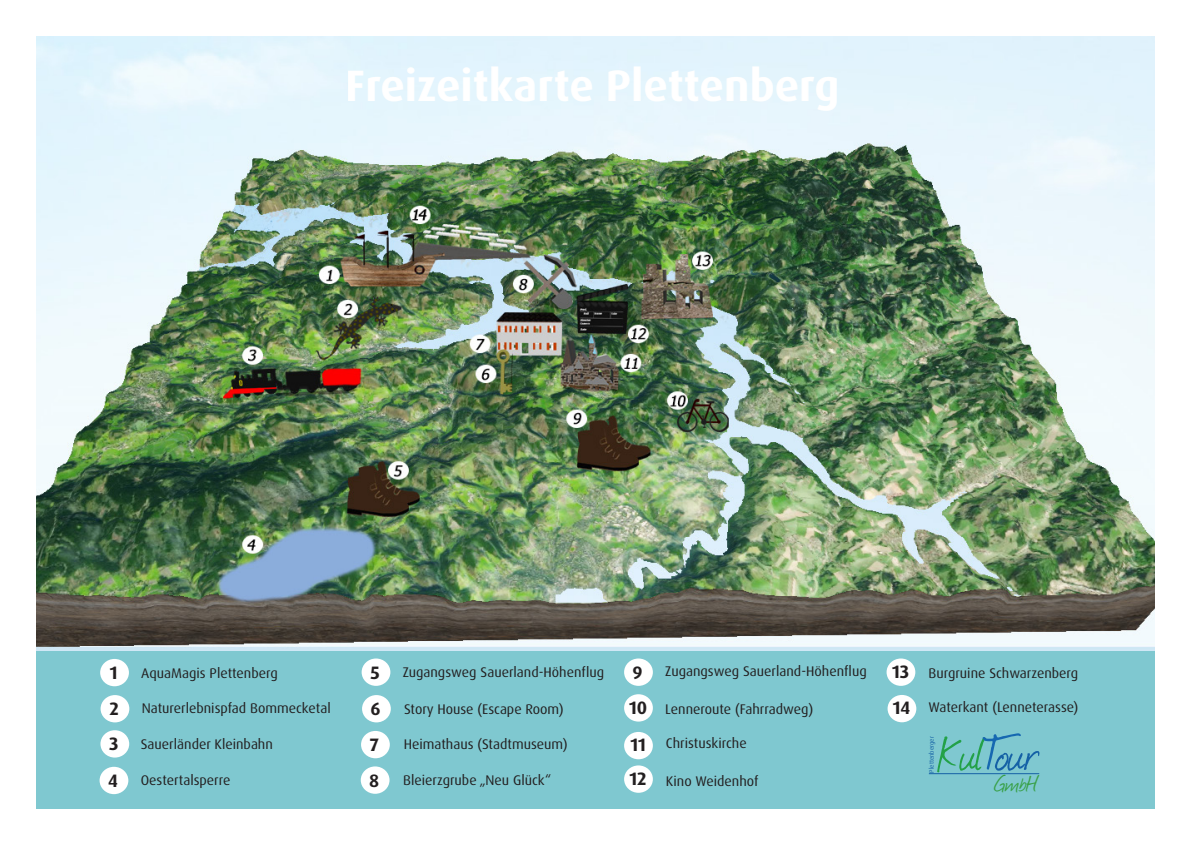
<style>
.page{position:relative;width:1191px;height:842px;background:#fff}
.page>*{position:absolute;margin:0;border:0;box-sizing:border-box;transform-origin:0 0}
.t1{font:700 44px "Dax Pro";color:#fff}
.t2{font:26.8px "Journal";color:#38a047}
.t3{font:700 18px/36px "Dax Pro";letter-spacing:-.005em;color:#231f20}
.t4{font:14px "Dax Pro";color:#231f20}
.t5{font:6.4px "Dax Pro";color:#1561a6}
</style>
<div class="page">
<img style="left:36px;top:36px;width:1119px;height:615px">
<div style="left:36px;top:651px;width:1119px;height:158px;background:#7fc8d0"></div>
<div style="left:101px;top:695px;width:28px;height:27px;background:#fff;border-radius:50%"></div>
<div style="left:100px;top:659px;width:29px;height:27px;background:#fff;border-radius:50%"></div>
<div style="left:100px;top:730px;width:29px;height:27px;background:#fff;border-radius:50%"></div>
<div style="left:100px;top:767px;width:28px;height:27px;background:#fff;border-radius:50%"></div>
<div style="left:361px;top:658px;width:29px;height:28px;background:#fff;border-radius:50%"></div>
<div style="left:362px;top:695px;width:29px;height:27px;background:#fff;border-radius:50%"></div>
<div style="left:361px;top:731px;width:29px;height:27px;background:#fff;border-radius:50%"></div>
<div style="left:361px;top:766px;width:28px;height:28px;background:#fff;border-radius:50%"></div>
<div style="left:624px;top:658px;width:29px;height:28px;background:#fff;border-radius:50%"></div>
<div style="left:624px;top:694px;width:29px;height:28px;background:#fff;border-radius:50%"></div>
<div style="left:624px;top:732px;width:29px;height:27px;background:#fff;border-radius:50%"></div>
<div style="left:624px;top:765px;width:29px;height:28px;background:#fff;border-radius:50%"></div>
<div style="left:886px;top:658px;width:29px;height:28px;background:#fff;border-radius:50%"></div>
<div style="left:887px;top:695px;width:29px;height:27px;background:#fff;border-radius:50%"></div>
<hr style="left:929px;top:773px;width:110px;height:1px;background:#1561a6">
<h1 class="t1" style="left:346px;top:57px;width:495px">Freizeitkarte Plettenberg</h1>
<p class="t3" style="left:110px;top:655px;width:9px">1</p>
<p class="t3" style="left:109px;top:691px;width:11px">2</p>
<p class="t3" style="left:108px;top:726px;width:12px;line-height:36.6px">3<br>4</p>
<p class="t4" style="left:141px;top:664px;width:138px">AquaMagis Plettenberg</p>
<p class="t4" style="left:142px;top:699px;width:190px">Naturerlebnispfad Bommecketal</p>
<p class="t4" style="left:141px;top:735px;width:134px">Sauerländer Kleinbahn</p>
<p class="t4" style="left:141px;top:771px;width:91px">Oestertalsperre</p>
<p class="t3" style="left:369px;top:654px;width:13px;text-align:justify">5<br>6<br>7<br>8</p>
<p class="t4" style="left:403px;top:663px;width:203px">Zugangsweg Sauerland-Höhenflug</p>
<p class="t4" style="left:404px;top:700px;width:161px">Story House (Escape Room)</p>
<p class="t4" style="left:404px;top:735px;width:165px">Heimathaus (Stadtmuseum)</p>
<p class="t4" style="left:403px;top:771px;width:149px">Bleierzgrube „Neu Glück“</p>
<p class="t3" style="left:629px;top:654px;width:20px">9<br>10<br>11</p>
<p class="t3" style="left:629px;top:760px;width:19px">12</p>
<p class="t4" style="left:665px;top:662px;width:203px">Zugangsweg Sauerland-Höhenflug</p>
<p class="t4" style="left:665px;top:700px;width:150px">Lenneroute (Fahrradweg)</p>
<p class="t4" style="left:666px;top:734px;width:82px">Christuskirche</p>
<p class="t4" style="left:666px;top:772px;width:94px">Kino Weidenhof</p>
<p class="t3" style="left:892px;top:653px;width:20px;line-height:36.4px">13<br>14</p>
<p class="t4" style="left:928px;top:664px;width:151px">Burgruine Schwarzenberg</p>
<p class="t4" style="left:928px;top:698px;width:151px">Waterkant (Lenneterasse)</p>
<h2 class="t2" style="left:937px;top:765px;width:102px"><sup>Kul</sup><sup>T</sup><sup>our</sup>GmbH</h2>
<p class="t5" style="left:927px;top:773px;width:38px;rotate:-90deg">Plettenberger</p>
</div>
